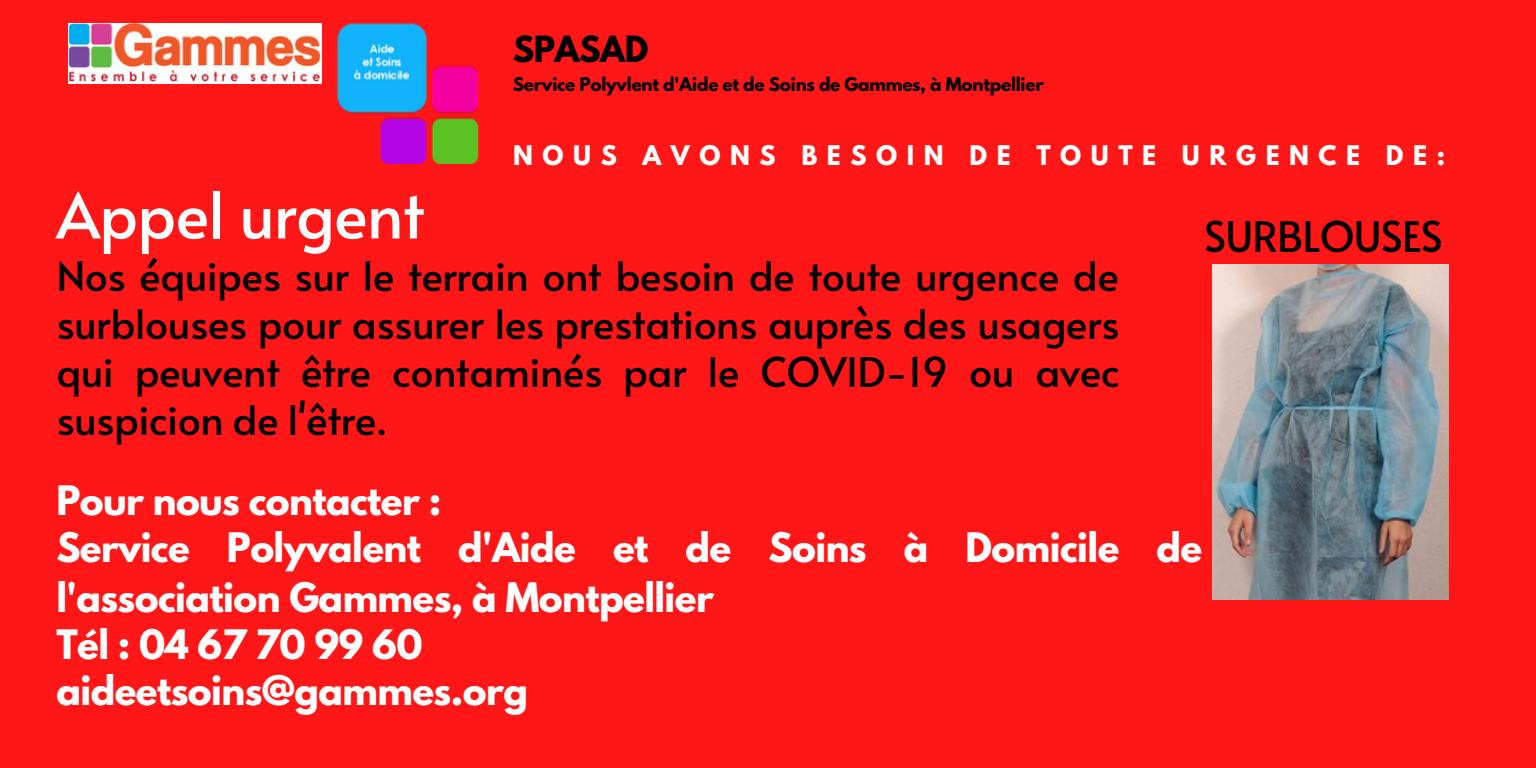
<style>
.page{position:relative;width:1536px;height:768px;background:#ff1616}
.page>*{position:absolute;margin:0;border:0;box-sizing:border-box;transform-origin:0 0}
.t1{font:64px "Alata";letter-spacing:-.015em;color:#fff}
.t2{font:42px "Alata";letter-spacing:-.02em;color:#000}
.t3{font:40.8px/48.2px "Alata";letter-spacing:-.015em;color:#000;text-align:justify}
.t4{font:700 36px/47.4px "League Spartan";letter-spacing:-.015em;color:#fff}
.t5{font:700 32px "League Spartan";letter-spacing:-.015em;color:#000}
.t6{font:700 24px "League Spartan";letter-spacing:.4em;color:#fff}
.t7{font:700 16.8px "League Spartan";letter-spacing:-.015em;color:#000}
</style>
<div class="page">
<img style="left:68px;top:24px;width:254px;height:60px">
<img style="left:337px;top:24px;width:141px;height:139px">
<img style="left:1213px;top:265px;width:235px;height:334px">
<p class="t5" style="left:513px;top:33px;width:137px">SPASAD</p>
<p class="t7" style="left:513px;top:76px;width:532px">Service Polyvlent d'Aide et de Soins de Gammes, à Montpellier</p>
<p class="t6" style="left:513px;top:143px;width:934px">NOUS AVONS BESOIN DE TOUTE URGENCE DE:</p>
<h1 class="t1" style="left:56px;top:168px;width:370px">Appel urgent</h1>
<p class="t3" style="left:56px;top:250px;width:1065px">Nos équipes sur le terrain ont besoin de toute urgence de surblouses pour assurer les prestations auprès des usagers qui peuvent être contaminés par le COVID-19 ou avec suspicion de l'être.</p>
<p class="t2" style="left:1204px;top:206px;width:240px">SURBLOUSES</p>
<p class="t4" style="left:56px;top:481px;width:1147px">Pour nous contacter :<br>Service Polyvalent d'Aide et de Soins à Domicile de l'association Gammes, à Montpellier<br>Tél : 04 67 70 99 60<br>aideetsoins@gammes.org</p>
</div>
